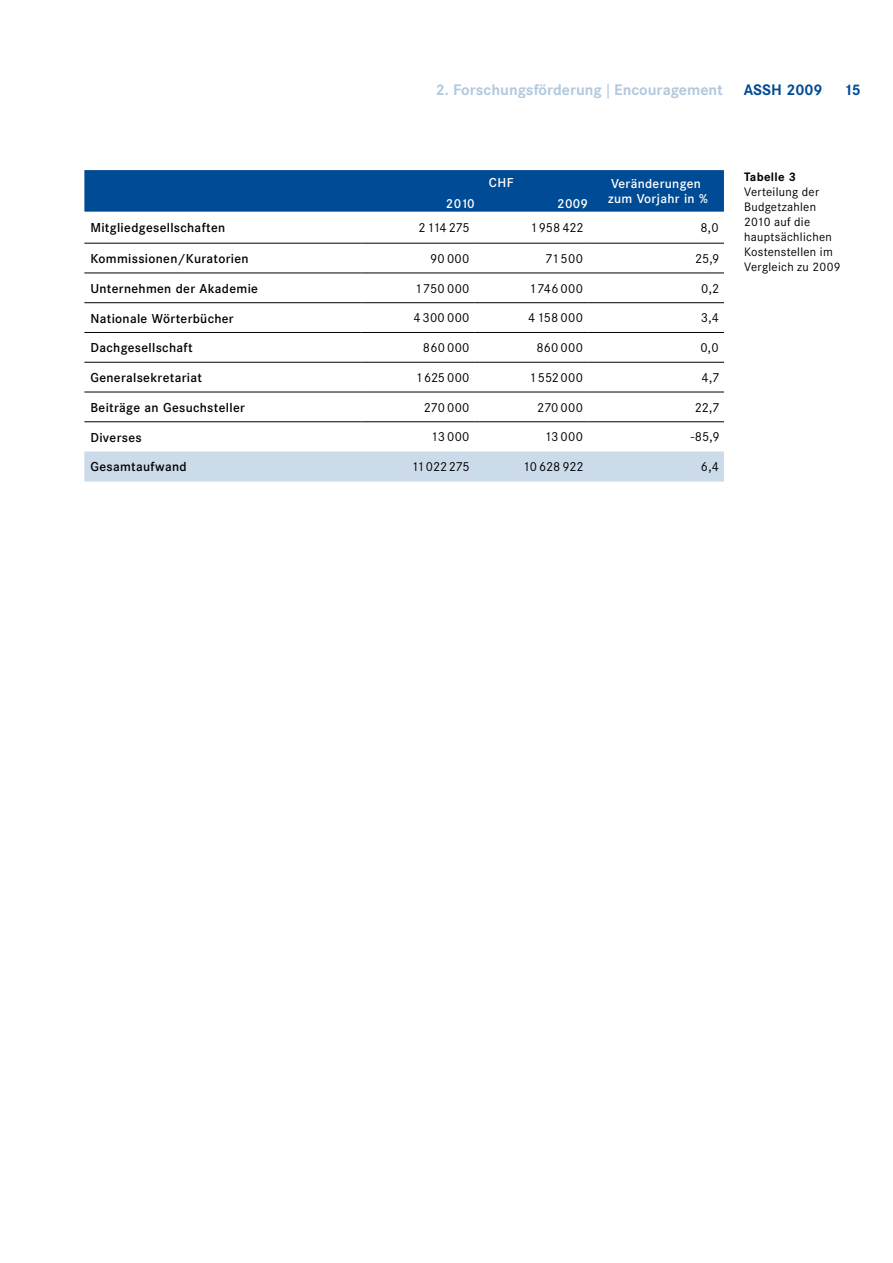
<style>
.page{position:relative;width:893px;height:1263px;background:#fff}
.page>*{position:absolute;margin:0;border:0;box-sizing:border-box;transform-origin:0 0}
.t1{font:700 15px "Corporate SBQ";color:#b3c9df}
.t2{font:700 15px "Corporate SBQ";color:#004b95}
.t3{font:500 12.75px "Corporate SBQ";letter-spacing:.025em;color:#000}
.t4{font:12.75px "Corporate SBQ";letter-spacing:.025em;color:#000}
.t5{font:500 12.75px/15px "Corporate SBQ";letter-spacing:.025em;color:#fff}
.t6{font:12.75px "Corporate SBQ";letter-spacing:-.015em;color:#000}
.t7{font:12px/15px "Corporate SBQ";letter-spacing:.025em;color:#000}
.t8{font:700 12px "Corporate SBQ";letter-spacing:.025em;color:#000}
</style>
<div class="page">
<div style="left:84px;top:170px;width:640px;height:42px;background:#004b95"></div>
<svg style="left:84px;top:451px;width:640px;height:31px"></svg>
<hr style="left:84px;top:243px;width:277px;height:1px;background:#000">
<hr style="left:84px;top:273px;width:277px;height:1px;background:#000">
<hr style="left:84px;top:302px;width:277px;height:1px;background:#000">
<hr style="left:84px;top:332px;width:277px;height:1px;background:#000">
<hr style="left:84px;top:362px;width:277px;height:1px;background:#000">
<hr style="left:84px;top:392px;width:277px;height:1px;background:#000">
<hr style="left:84px;top:421px;width:277px;height:1px;background:#000">
<hr style="left:361px;top:243px;width:114px;height:1px;background:#000">
<hr style="left:475px;top:243px;width:113px;height:1px;background:#000">
<hr style="left:588px;top:243px;width:136px;height:1px;background:#000">
<hr style="left:361px;top:273px;width:114px;height:1px;background:#000">
<hr style="left:475px;top:273px;width:113px;height:1px;background:#000">
<hr style="left:588px;top:273px;width:136px;height:1px;background:#000">
<hr style="left:361px;top:302px;width:114px;height:1px;background:#000">
<hr style="left:475px;top:302px;width:113px;height:1px;background:#000">
<hr style="left:588px;top:302px;width:136px;height:1px;background:#000">
<hr style="left:361px;top:332px;width:114px;height:1px;background:#000">
<hr style="left:475px;top:332px;width:113px;height:1px;background:#000">
<hr style="left:588px;top:332px;width:136px;height:1px;background:#000">
<hr style="left:361px;top:362px;width:114px;height:1px;background:#000">
<hr style="left:475px;top:362px;width:113px;height:1px;background:#000">
<hr style="left:588px;top:362px;width:136px;height:1px;background:#000">
<hr style="left:361px;top:392px;width:114px;height:1px;background:#000">
<hr style="left:475px;top:392px;width:113px;height:1px;background:#000">
<hr style="left:588px;top:392px;width:136px;height:1px;background:#000">
<hr style="left:361px;top:421px;width:114px;height:1px;background:#000">
<hr style="left:475px;top:421px;width:113px;height:1px;background:#000">
<hr style="left:588px;top:421px;width:136px;height:1px;background:#000">
<p class="t1" style="left:436px;top:81px;width:289px">2. Forschungsförderung | Encouragement</p>
<p class="t2" style="left:744px;top:81px;width:80px">ASSH 2009</p>
<p class="t2" style="left:844px;top:81px;width:19px">15</p>
<p class="t5" style="left:489px;top:176px;width:26px">CHF</p>
<p class="t5" style="left:608px;top:177px;width:101px">Veränderungen zum Vorjahr in %</p>
<p class="t5" style="left:446px;top:196px;width:30px">2010</p>
<p class="t5" style="left:557px;top:196px;width:32px">2009</p>
<p class="t3" style="left:90px;top:220px;width:136px">Mitgliedgesellschaften</p>
<p class="t4" style="left:419px;top:220px;width:53px">2114 275</p>
<p class="t4" style="left:530px;top:220px;width:55px">1958 422</p>
<p class="t4" style="left:700px;top:220px;width:20px">8,0</p>
<p class="t3" style="left:90px;top:251px;width:160px">Kommissionen/Kuratorien</p>
<p class="t4" style="left:430px;top:251px;width:41px">90 000</p>
<p class="t4" style="left:546px;top:251px;width:39px">71500</p>
<p class="t4" style="left:695px;top:251px;width:26px">25,9</p>
<p class="t3" style="left:90px;top:281px;width:169px">Unternehmen der Akademie</p>
<p class="t4" style="left:415px;top:281px;width:56px">1750 000</p>
<p class="t4" style="left:529px;top:281px;width:55px">1746 000</p>
<p class="t4" style="left:701px;top:281px;width:20px">0,2</p>
<p class="t3" style="left:90px;top:310px;width:145px">Nationale Wörterbücher</p>
<p class="t4" style="left:413px;top:310px;width:58px">4 300 000</p>
<p class="t4" style="left:528px;top:310px;width:56px">4 158 000</p>
<p class="t4" style="left:701px;top:310px;width:20px">3,4</p>
<p class="t3" style="left:90px;top:340px;width:104px">Dachgesellschaft</p>
<p class="t4" style="left:423px;top:340px;width:48px">860 000</p>
<p class="t4" style="left:536px;top:340px;width:48px">860 000</p>
<p class="t4" style="left:700px;top:340px;width:20px">0,0</p>
<p class="t3" style="left:90px;top:370px;width:113px">Generalsekretariat</p>
<p class="t4" style="left:416px;top:370px;width:55px">1625 000</p>
<p class="t4" style="left:529px;top:370px;width:55px">1552000</p>
<p class="t4" style="left:701px;top:370px;width:20px">4,7</p>
<p class="t3" style="left:90px;top:400px;width:156px">Beiträge an Gesuchsteller</p>
<p class="t4" style="left:424px;top:400px;width:47px">270 000</p>
<p class="t4" style="left:537px;top:400px;width:47px">270 000</p>
<p class="t4" style="left:695px;top:400px;width:26px">22,7</p>
<p class="t3" style="left:90px;top:429px;width:53px">Diverses</p>
<p class="t4" style="left:431px;top:429px;width:40px">13 000</p>
<p class="t4" style="left:544px;top:429px;width:40px">13 000</p>
<p class="t4" style="left:691px;top:429px;width:30px">-85,9</p>
<p class="t3" style="left:90px;top:459px;width:98px">Gesamtaufwand</p>
<p class="t6" style="left:411px;top:459px;width:60px">11022275</p>
<p class="t4" style="left:523px;top:459px;width:62px">10 628 922</p>
<p class="t4" style="left:701px;top:459px;width:20px">6,4</p>
<p class="t8" style="left:744px;top:169px;width:53px">Tabelle 3</p>
<p class="t7" style="left:744px;top:184px;width:98px">Verteilung der<br>Budgetzahlen<br>2010 auf die hauptsächlichen<br>Kostenstellen im<br>Vergleich zu 2009</p>
</div>
